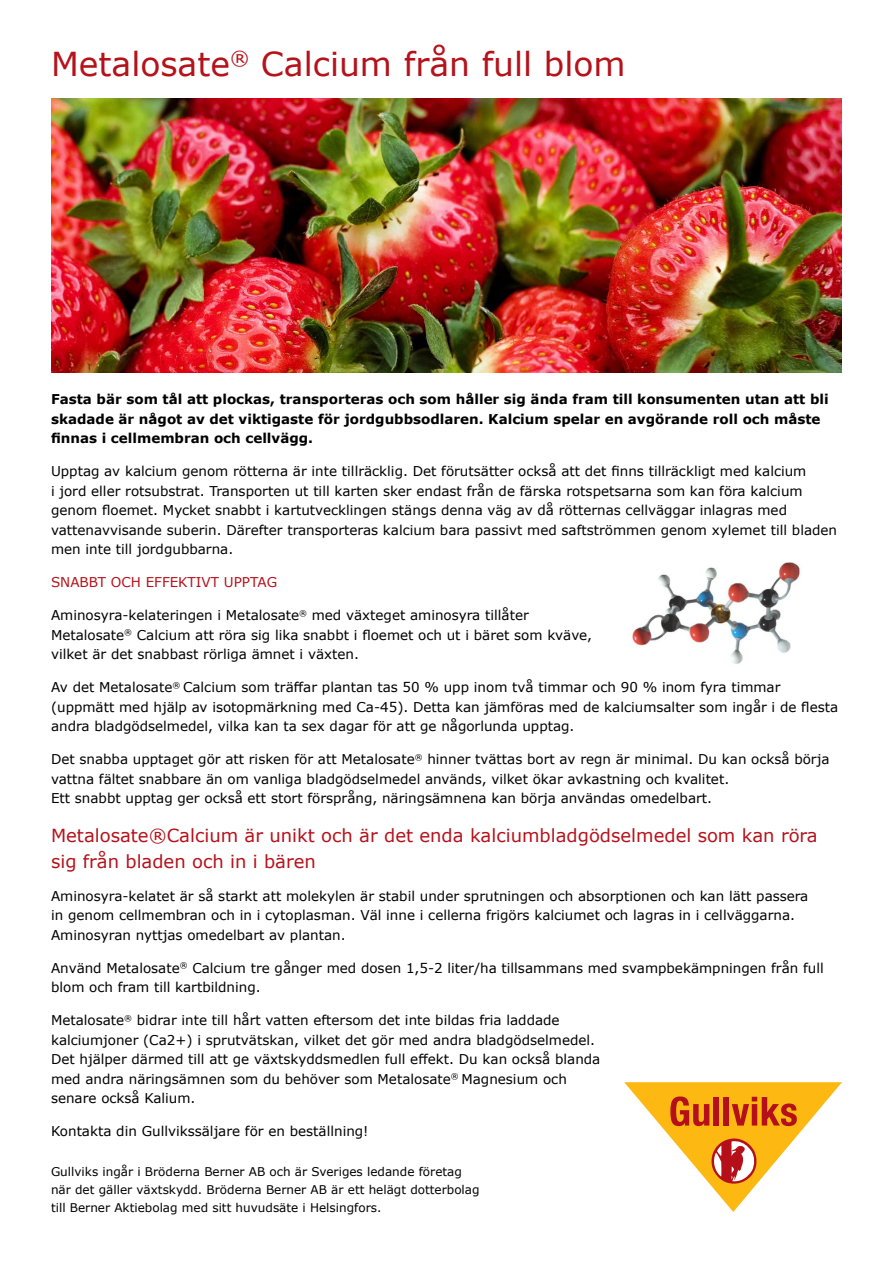
<style>
.page{position:relative;width:893px;height:1263px;background:#fff}
.page>*{position:absolute;margin:0;border:0;box-sizing:border-box;transform-origin:0 0}
.t1{font:33px "Verdana";color:#b5121b}
.t2{font:18px/25.5px "Verdana";color:#b5121b}
.t3{font:13.5px/19.5px "Verdana";color:#000}
.t4{font:700 13.5px/19.5px "Verdana";color:#000}
.t5{font:13.5px "Verdana";color:#b5121b}
.t6{font:12px/18px "Verdana";color:#000}
</style>
<div class="page">
<img style="left:632px;top:562px;width:168px;height:102px">
<svg style="left:624px;top:1082px;width:218px;height:130px"></svg>
<img style="left:51px;top:98px;width:791px;height:274px">
<h1 class="t1" style="left:51px;top:42px;width:576px">Metalosate<sup>®</sup> Calcium från full blom</h1>
<p class="t4" style="left:51px;top:389px;width:779px">Fasta bär som tål att plockas, transporteras och som håller sig ända fram till konsumenten utan att bli skadade är något av det viktigaste för jordgubbsodlaren. Kalcium spelar en avgörande roll och måste finnas i cellmembran och cellvägg.</p>
<p class="t3" style="left:51px;top:462px;width:788px">Upptag av kalcium genom rötterna är inte tillräcklig. Det förutsätter också att det finns tillräckligt med kalcium<br>i jord eller rotsubstrat. Transporten ut till karten sker endast från de färska rotspetsarna som kan föra kalcium genom floemet. Mycket snabbt i kartutvecklingen stängs denna väg av då rötternas cellväggar inlagras med vattenavvisande suberin. Därefter transporteras kalcium bara passivt med saftströmmen genom xylemet till bladen men inte till jordgubbarna.</p>
<p class="t5" style="left:51px;top:573px;width:228px">SNABBT OCH EFFEKTIVT UPPTAG</p>
<p class="t3" style="left:51px;top:605px;width:543px">Aminosyra-kelateringen i Metalosate<sup>®</sup> med växteget aminosyra tillåter<br>Metalosate<sup>®</sup> Calcium att röra sig lika snabbt i floemet och ut i bäret som kväve, vilket är det snabbast rörliga ämnet i växten.</p>
<p class="t3" style="left:51px;top:678px;width:789px">Av det Metalosate<sup>®</sup> Calcium som träffar plantan tas 50 % upp inom två timmar och 90 % inom fyra timmar (uppmätt med hjälp av isotopmärkning med Ca-45). Detta kan jämföras med de kalciumsalter som ingår i de flesta andra bladgödselmedel, vilka kan ta sex dagar för att ge någorlunda upptag.</p>
<p class="t3" style="left:51px;top:750px;width:780px">Det snabba upptaget gör att risken för att Metalosate<sup>®</sup> hinner tvättas bort av regn är minimal. Du kan också börja vattna fältet snabbare än om vanliga bladgödselmedel används, vilket ökar avkastning och kvalitet.<br>Ett snabbt upptag ger också ett stort försprång, näringsämnena kan börja användas omedelbart.</p>
<h2 class="t2" style="left:51px;top:823px;width:768px">Metalosate®Calcium är unikt och är det enda kalciumbladgödselmedel som kan röra sig från bladen och in i bären</h2>
<p class="t3" style="left:51px;top:886px;width:759px">Aminosyra-kelatet är så starkt att molekylen är stabil under sprutningen och absorptionen och kan lätt passera in genom cellmembran och in i cytoplasman. Väl inne i cellerna frigörs kalciumet och lagras in i cellväggarna.<br>Aminosyran nyttjas omedelbart av plantan.</p>
<p class="t3" style="left:51px;top:958px;width:774px">Använd Metalosate<sup>®</sup> Calcium tre gånger med dosen 1,5-2 liter/ha tillsammans med svampbekämpningen från full blom och fram till kartbildning.</p>
<p class="t3" style="left:51px;top:1011px;width:551px">Metalosate<sup>®</sup> bidrar inte till hårt vatten eftersom det inte bildas fria laddade kalciumjoner (Ca2+) i sprutvätskan, vilket det gör med andra bladgödselmedel.<br>Det hjälper därmed till att ge växtskyddsmedlen full effekt. Du kan också blanda med andra näringsämnen som du behöver som Metalosate<sup>®</sup> Magnesium och senare också Kalium.</p>
<p class="t3" style="left:51px;top:1122px;width:319px">Kontakta din Gullvikssäljare för en beställning!</p>
<p class="t6" style="left:51px;top:1162px;width:430px">Gullviks ingår i Bröderna Berner AB och är Sveriges ledande företag när det gäller växtskydd. Bröderna Berner AB är ett helägt dotterbolag till Berner Aktiebolag med sitt huvudsäte i Helsingfors.</p>
</div>
